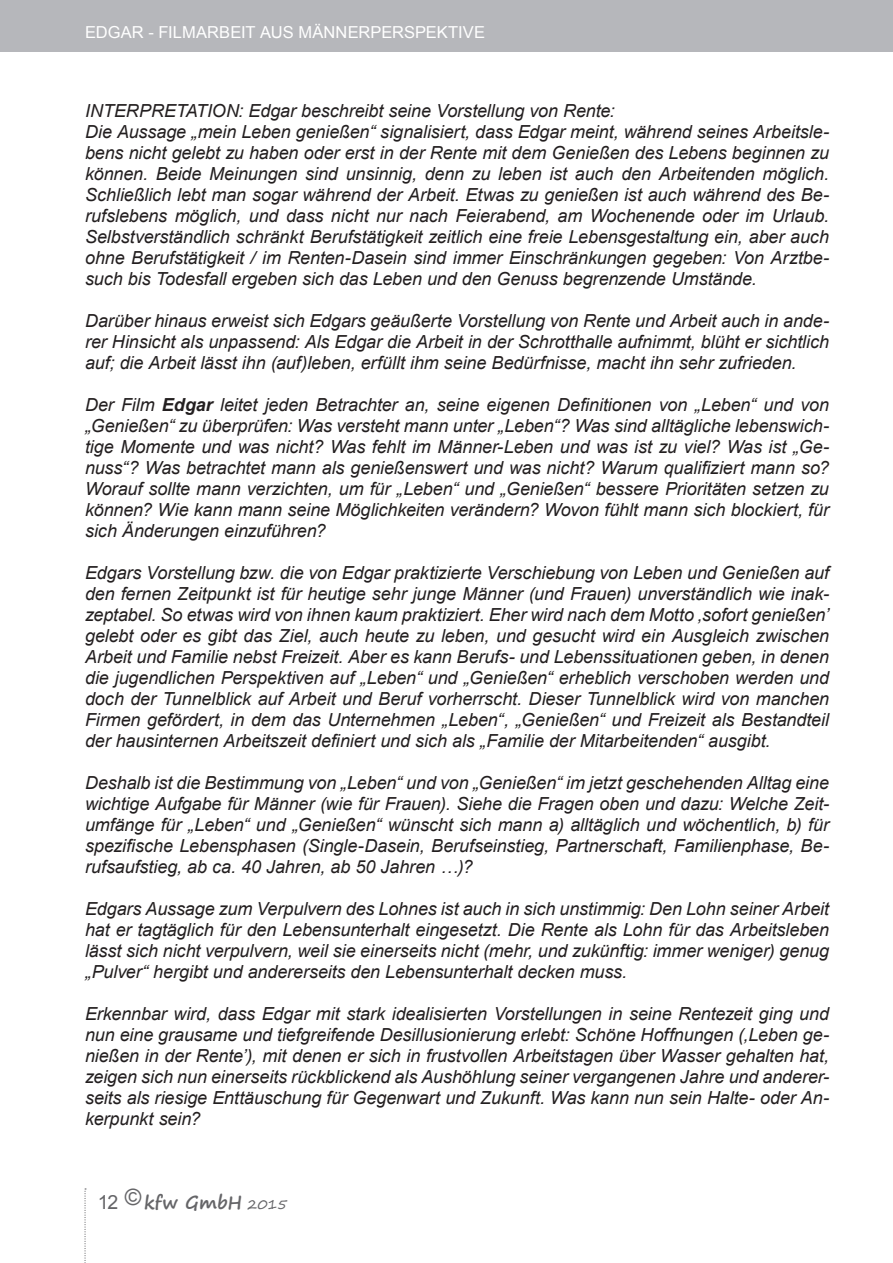
<style>
.page{position:relative;width:893px;height:1263px;background:#fff}
.page>*{position:absolute;margin:0;border:0;box-sizing:border-box;transform-origin:0 0}
.t1{font:italic 18px/21px "Arial";letter-spacing:-.005em;color:#231f20;text-align:justify}
.t2{font:700 18px "Segoe Print";letter-spacing:.005em;color:#656568}
.t3{font:16.5px "Arial";letter-spacing:.005em;color:#fff}
.s1{font-weight:700}
.s2{font-family:"Arial";font-weight:400;font-size:19.5px}
.s3{font-weight:400;font-size:13.5px}
</style>
<div class="page">
<div style="left:0;top:0;width:893px;height:51px;background:#b6b7bb"></div>
<svg style="left:84px;top:1188px;width:2px;height:75px"></svg>
<p class="t3" style="left:85px;top:21px;width:399px">EDGAR - FILMARBEIT AUS MÄNNERPERSPEKTIVE</p>
<p class="t1" style="left:85px;top:100px;width:746px;text-align:left">INTERPRETATION: Edgar beschreibt seine Vorstellung von Rente:<br>Die Aussage „mein Leben genießen“ signalisiert, dass Edgar meint, während seines Arbeitsle&shy;bens nicht gelebt zu haben oder erst in der Rente mit dem Genießen des Lebens beginnen zu können. Beide Meinungen sind unsinnig, denn zu leben ist auch den Arbeitenden möglich.<br>Schließlich lebt man sogar während der Arbeit. Etwas zu genießen ist auch während des Be&shy;rufslebens möglich, und dass nicht nur nach Feierabend, am Wochenende oder im Urlaub.<br>Selbstverständlich schränkt Berufstätigkeit zeitlich eine freie Lebensgestaltung ein, aber auch ohne Berufstätigkeit / im Renten-Dasein sind immer Einschränkungen gegeben: Von Arztbe&shy;such bis Todesfall ergeben sich das Leben und den Genuss begrenzende Umstände.</p>
<p class="t1" style="left:85px;top:310px;width:746px">Darüber hinaus erweist sich Edgars geäußerte Vorstellung von Rente und Arbeit auch in ande&shy;rer Hinsicht als unpassend: Als Edgar die Arbeit in der Schrotthalle aufnimmt, blüht er sichtlich auf; die Arbeit lässt ihn (auf)leben, erfüllt ihm seine Bedürfnisse, macht ihn sehr zufrieden.</p>
<p class="t1" style="left:85px;top:394px;width:746px">Der Film <span class="s1">Edgar</span> leitet jeden Betrachter an, seine eigenen Definitionen von „Leben“ und von „Genießen“ zu überprüfen: Was versteht mann unter „Leben“? Was sind alltägliche lebenswich&shy;tige Momente und was nicht? Was fehlt im Männer-Leben und was ist zu viel? Was ist „Ge&shy;nuss“? Was betrachtet mann als genießenswert und was nicht? Warum qualifiziert mann so?<br>Worauf sollte mann verzichten, um für „Leben“ und „Genießen“ bessere Prioritäten setzen zu können? Wie kann mann seine Möglichkeiten verändern? Wovon fühlt mann sich blockiert, für sich Änderungen einzuführen?</p>
<p class="t1" style="left:85px;top:563px;width:746px">Edgars Vorstellung bzw. die von Edgar praktizierte Verschiebung von Leben und Genießen auf den fernen Zeitpunkt ist für heutige sehr junge Männer (und Frauen) unverständlich wie inak&shy;zeptabel. So etwas wird von ihnen kaum praktiziert. Eher wird nach dem Motto ‚sofort genießen’ gelebt oder es gibt das Ziel, auch heute zu leben, und gesucht wird ein Ausgleich zwischen Arbeit und Familie nebst Freizeit. Aber es kann Berufs- und Lebenssituationen geben, in denen die jugendlichen Perspektiven auf „Leben“ und „Genießen“ erheblich verschoben werden und doch der Tunnelblick auf Arbeit und Beruf vorherrscht. Dieser Tunnelblick wird von manchen Firmen gefördert, in dem das Unternehmen „Leben“, „Genießen“ und Freizeit als Bestandteil der hausinternen Arbeitszeit definiert und sich als „Familie der Mitarbeitenden“ ausgibt.</p>
<p class="t1" style="left:85px;top:773px;width:746px">Deshalb ist die Bestimmung von „Leben“ und von „Genießen“ im jetzt geschehenden Alltag eine wichtige Aufgabe für Männer (wie für Frauen). Siehe die Fragen oben und dazu: Welche Zeit&shy;umfänge für „Leben“ und „Genießen“ wünscht sich mann a) alltäglich und wöchentlich, b) für spezifische Lebensphasen (Single-Dasein, Berufseinstieg, Partnerschaft, Familienphase, Be&shy;rufsaufstieg, ab ca. 40 Jahren, ab 50 Jahren …)?</p>
<p class="t1" style="left:85px;top:899px;width:746px">Edgars Aussage zum Verpulvern des Lohnes ist auch in sich unstimmig: Den Lohn seiner Arbeit hat er tagtäglich für den Lebensunterhalt eingesetzt. Die Rente als Lohn für das Arbeitsleben lässt sich nicht verpulvern, weil sie einerseits nicht (mehr, und zukünftig: immer weniger) genug „Pulver“ hergibt und andererseits den Lebensunterhalt decken muss.</p>
<p class="t1" style="left:85px;top:1004px;width:746px">Erkennbar wird, dass Edgar mit stark idealisierten Vorstellungen in seine Rentezeit ging und nun eine grausame und tiefgreifende Desillusionierung erlebt: Schöne Hoffnungen (‚Leben ge&shy;nießen in der Rente’), mit denen er sich in frustvollen Arbeitstagen über Wasser gehalten hat, zeigen sich nun einerseits rückblickend als Aushöhlung seiner vergangenen Jahre und anderer&shy;seits als riesige Enttäuschung für Gegenwart und Zukunft. Was kann nun sein Halte- oder An&shy;kerpunkt sein?</p>
<p class="t2" style="left:98px;top:1186px;width:191px"><span class="s2">12</span> <sup>©</sup>kfw GmbH <span class="s3">2015</span></p>
</div>
